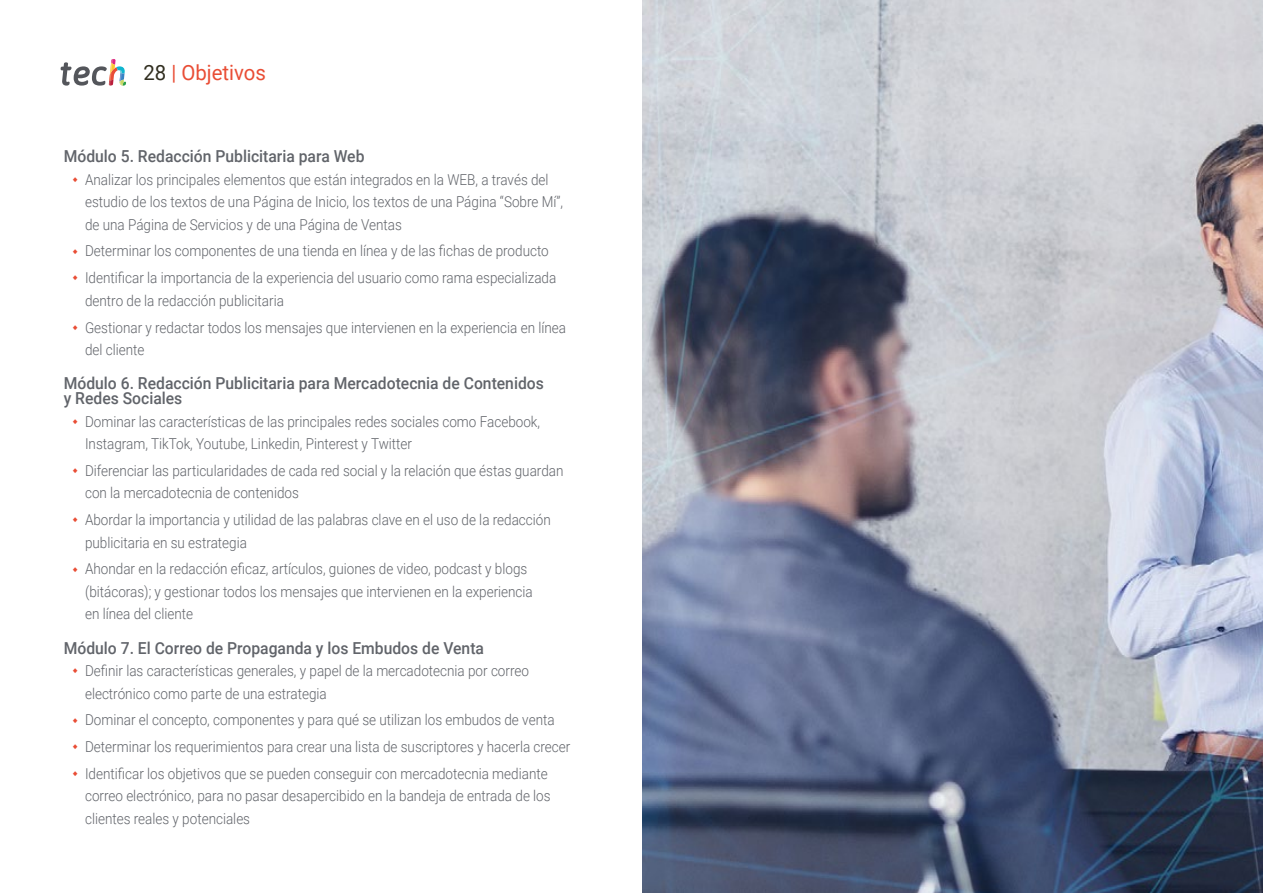
<style>
.page{position:relative;width:1263px;height:893px;background:#fff}
.page>*{position:absolute;margin:0;border:0;box-sizing:border-box;transform-origin:0 0}
.t1{font:21px "Roboto";color:#e94d35}
.t2{font:500 16.5px/15px "Roboto";color:#61646a;scale:.95 1}
.t3{font:300 15px/22.5px "Roboto";color:#61646a;scale:.9 1}
.s1{color:#312e20}
</style>
<div class="page">
<img style="left:642px;top:0;width:621px;height:893px">
<svg style="left:61px;top:59px;width:65px;height:27px"></svg>
<h1 class="t1" style="left:144px;top:57px;width:124px"><span class="s1">28</span> | Objetivos</h1>
<p class="t2" style="left:64px;top:148px;width:318px">Módulo 5. Redacción Publicitaria para Web</p>
<p class="t3" style="left:85px;top:168px;width:533px">Analizar los principales elementos que están integrados en la WEB, a través del estudio de los textos de una Página de Inicio, los textos de una Página “Sobre Mí”, de una Página de Servicios y de una Página de Ventas</p>
<p class="t3" style="left:85px;top:237px;width:525px;line-height:26.7px">Determinar los componentes de una tienda en línea y de las fichas de producto<br>Identificar la importancia de la experiencia del usuario como rama especializada</p>
<p class="t3" style="left:85px;top:286px;width:536px;line-height:26.7px">dentro de la redacción publicitaria<br>Gestionar y redactar todos los mensajes que intervienen en la experiencia en línea</p>
<p class="t3" style="left:85px;top:338px;width:68px">del cliente</p>
<p class="t2" style="left:64px;top:375px;width:507px">Módulo 6. Redacción Publicitaria para Mercadotecnia de Contenidos y Redes Sociales</p>
<p class="t3" style="left:85px;top:409px;width:507px">Dominar las características de las principales redes sociales como Facebook,<br>Instagram, TikTok, Youtube, Linkedin, Pinterest y Twitter</p>
<p class="t3" style="left:85px;top:459px;width:533px">Diferenciar las particularidades de cada red social y la relación que éstas guardan con la mercadotecnia de contenidos</p>
<p class="t3" style="left:85px;top:508px;width:519px">Abordar la importancia y utilidad de las palabras clave en el uso de la redacción publicitaria en su estrategia</p>
<p class="t3" style="left:85px;top:557px;width:499px">Ahondar en la redacción eficaz, artículos, guiones de video, podcast y blogs (bitácoras); y gestionar todos los mensajes que intervienen en la experiencia en línea del cliente</p>
<p class="t2" style="left:64px;top:640px;width:444px">Módulo 7. El Correo de Propaganda y los Embudos de Venta</p>
<p class="t3" style="left:85px;top:659px;width:495px">Definir las características generales, y papel de la mercadotecnia por correo electrónico como parte de una estrategia</p>
<p class="t3" style="left:85px;top:706px;width:541px;line-height:26.7px">Dominar el concepto, componentes y para qué se utilizan los embudos de venta<br>Determinar los requerimientos para crear una lista de suscriptores y hacerla crecer<br>Identificar los objetivos que se pueden conseguir con mercadotecnia mediante</p>
<p class="t3" style="left:85px;top:784px;width:519px">correo electrónico, para no pasar desapercibido en la bandeja de entrada de los clientes reales y potenciales</p>
</div>
